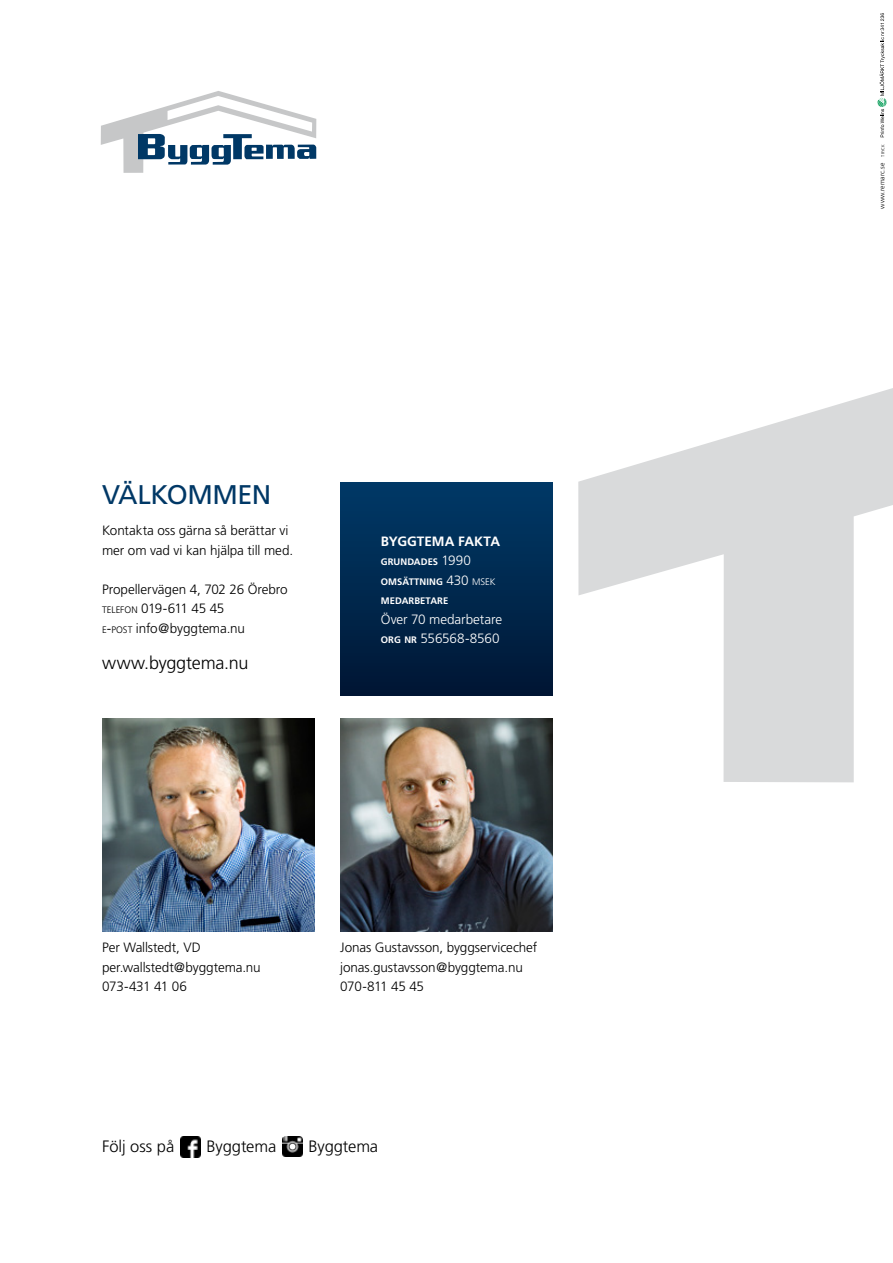
<style>
.page{position:relative;width:893px;height:1263px;background:#fff}
.page>*{position:absolute;margin:0;border:0;box-sizing:border-box;transform-origin:0 0}
.t1{font:27px "Frutiger";letter-spacing:-.015em;color:#003866}
.t2{font:300 18px "Frutiger";letter-spacing:.01em;color:#000}
.t3{font:300 16.5px "Frutiger";color:#000}
.t4{font:300 13.5px/19.5px "Frutiger";letter-spacing:-.015em;color:#000}
.t5{font:300 13.5px/19.5px "Frutiger";letter-spacing:-.005em;color:#fff}
.t6{font:700 13.5px "Frutiger";color:#fff}
.t7{font:700 9.45px/19.5px "Frutiger";letter-spacing:.005em;color:#fff}
.t8{font:300 6.75px "Frutiger";color:#000}
.s1{font-size:9.45px}
.s2{font-style:inherit}
.s3{font-weight:300;font-size:13.5px}
.s4{font-weight:300}
.s5{font-weight:700;font-size:9.45px}
.s6{font-size:4.2px}
</style>
<div class="page">
<img style="left:102px;top:718px;width:213px;height:213px">
<img style="left:340px;top:718px;width:213px;height:213px">
<svg style="left:101px;top:91px;width:215px;height:82px"></svg>
<svg style="left:877px;top:13px;width:9px;height:124px"></svg>
<svg style="left:578px;top:388px;width:315px;height:394px;fill:#d9dadb"></svg>
<div style="left:340px;top:482px;width:213px;height:213px;background:linear-gradient(to bottom,#003a68,#001634)"></div>
<img style="left:181px;top:1137px;width:20px;height:20px">
<img style="left:283px;top:1136px;width:19px;height:21px">
<h1 class="t1" style="left:102px;top:478px;width:171px">VÄLKOMMEN</h1>
<p class="t4" style="left:102px;top:521px;width:193px">Kontakta oss gärna så berättar vi mer om vad vi kan hjälpa till med.</p>
<p class="t4" style="left:102px;top:579px;width:187px">Propellervägen 4, 702 26 Örebro<br><span class="s1">TELEFON</span> 019-611 45 45<br><span class="s1">E</span><span class="s2">-</span><span class="s1">POST</span> info@byggtema.nu</p>
<h2 class="t2" style="left:102px;top:652px;width:148px">www.byggtema.nu</h2>
<p class="t6" style="left:381px;top:533px;width:121px">BYGGTEMA FAKTA</p>
<p class="t7" style="left:381px;top:552px;width:116px">GRUNDADES <span class="s3">1990<br></span>OMSÄTTNING <span class="s3">430</span> <span class="s4">MSEK<br></span>MEDARBETARE</p>
<p class="t5" style="left:381px;top:609px;width:123px">Över 70 medarbetare<br><span class="s5">ORG NR</span> 556568-8560</p>
<p class="t4" style="left:102px;top:938px;width:160px">Per Wallstedt, VD per.wallstedt@byggtema.nu<br>073-431 41 06</p>
<p class="t4" style="left:340px;top:938px;width:199px">Jonas Gustavsson, byggservicechef jonas.gustavsson@byggtema.nu<br>070-811 45 45</p>
<p class="t3" style="left:102px;top:1137px;width:74px">Följ oss på</p>
<p class="t3" style="left:206px;top:1137px;width:71px">Byggtema</p>
<p class="t3" style="left:308px;top:1137px;width:71px">Byggtema</p>
<p class="t8" style="left:878px;top:209px;width:66px;rotate:-90deg">www.remarc.se <span class="s6">TRYCK</span></p>
</div>
